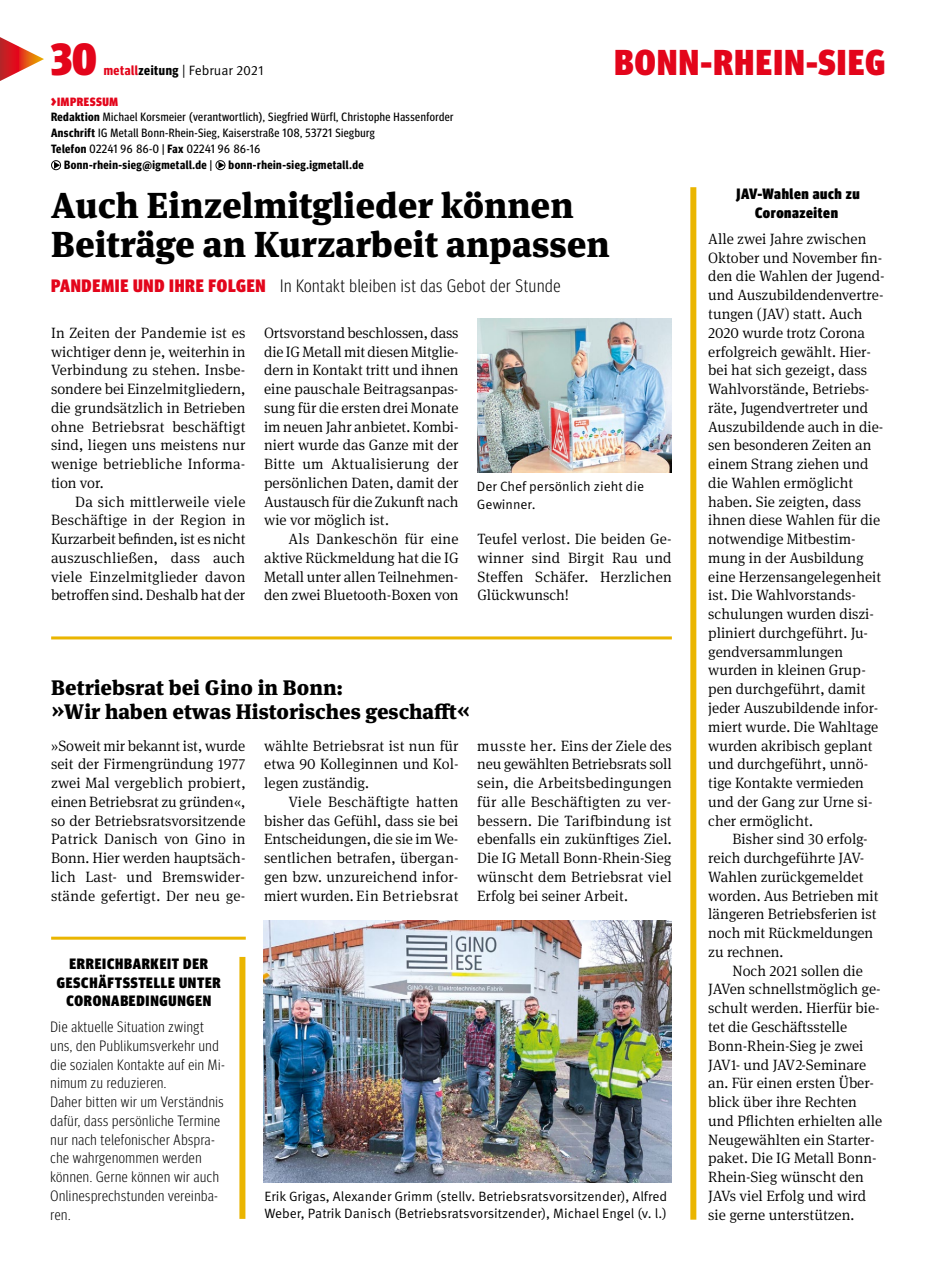
<style>
.page{position:relative;width:936px;height:1285px;background:#fff}
.page>*{position:absolute;margin:0;border:0;box-sizing:border-box;transform-origin:0 0}
.t1{font:900 condensed 45px "Meta Head IGM";color:#e3051b}
.t2{font:900 36px/39px "Meta Serif IGM";color:#000}
.t3{font:900 condensed 36px "Meta Head IGM";letter-spacing:.04em;color:#e3051b}
.t4{font:900 21px/24px "Meta Serif IGM";color:#000}
.t5{font:300 condensed 18px "Meta Head IGM";letter-spacing:.04em;color:#000}
.t6{font:300 15px/18.8px "Meta Serif IGM";color:#000;text-align:justify}
.t7{font:300 condensed 15px/18.8px "Meta Head IGM";letter-spacing:.04em;color:#000}
.t8{font:900 condensed 15px/18.8px "Meta Head IGM";letter-spacing:.05em;color:#000;text-align:center}
.t9{font:13.5px/17.2px "Meta IGM";color:#000}
.t10{font:12px "Meta Headline Cond OT";letter-spacing:.04em;color:#000}
.t11{font:700 12px "Meta Headline Cond OT";letter-spacing:.04em;color:#000}
.t12{font:900 condensed 12px "Meta Head IGM";letter-spacing:.05em;color:#e3051b}
.s1{font-family:"Meta Headline Cond OT";font-weight:700;color:#e3051b}
.s2{font-family:"Meta Headline Cond OT";font-weight:700}
.s3{font-size:15px}
.s4{font-weight:700}
.s5{font-weight:400}
.s6{font-weight:900;color:#e3051b}
</style>
<div class="page">
<svg style="left:0;top:37px;width:44px;height:44px"></svg>
<svg style="left:51px;top:160px;width:10px;height:10px"></svg>
<svg style="left:215px;top:160px;width:10px;height:10px"></svg>
<div style="left:690px;top:187px;width:6px;height:1032px;background:#eab500"></div>
<hr style="left:51px;top:636px;width:620px;height:3px;background:#eab500">
<hr style="left:51px;top:936px;width:195px;height:3px;background:#eab500">
<div style="left:239px;top:956px;width:6px;height:262px;background:#eab500"></div>
<img style="left:264px;top:920px;width:407px;height:261px">
<img style="left:477px;top:319px;width:194px;height:154px">
<h1 class="t1" style="left:51px;top:23px;width:47px">30</h1>
<p class="t9" style="left:104px;top:61px;width:161px"><span class="s1">metall</span><span class="s2">zeitung</span> | Februar 2021</p>
<p class="t12" style="left:51px;top:92px;width:68px"><span class="s3">&gt;</span>IMPRESSUM</p>
<p class="t10" style="left:51px;top:110px;width:404px"><span class="s4">Redaktion</span> Michael Korsmeier (verantwortlich), Siegfried Würfl, Christophe Hassenforder</p>
<p class="t10" style="left:51px;top:126px;width:325px"><span class="s4">Anschrift</span> IG Metall Bonn-Rhein-Sieg, Kaiserstraße 108, 53721 Siegburg</p>
<p class="t10" style="left:51px;top:141px;width:210px"><span class="s4">Telefon</span> 02241 96 86-0 | <span class="s4">Fax</span> 02241 96 86-16</p>
<p class="t11" style="left:64px;top:157px;width:150px">Bonn-rhein-sieg@igmetall.de <span class="s5">|</span></p>
<p class="t11" style="left:228px;top:157px;width:137px">bonn-rhein-sieg.igmetall.de</p>
<h2 class="t3" style="left:614px;top:34px;width:272px">BONN-RHEIN-SIEG</h2>
<h2 class="t2" style="left:51px;top:182px;width:560px">Auch Einzelmitglieder können<br>Beiträge an Kurzarbeit anpassen</h2>
<p class="t5" style="left:51px;top:273px;width:511px"><span class="s6">PANDEMIE UND IHRE FOLGEN</span> In Kontakt bleiben ist das Gebot der Stunde</p>
<p class="t6" style="left:51px;top:322px;width:196px">In Zeiten der Pandemie ist es wichtiger denn je, weiterhin in Verbindung zu stehen. Insbe&shy;sondere bei Einzelmitgliedern, die grundsätzlich in Betrieben ohne Betriebsrat beschäftigt sind, liegen uns meistens nur wenige betriebliche Informa&shy;tion vor.</p>
<p class="t6" style="left:51px;top:491px;width:196px;text-indent:24px">Da sich mittlerweile viele Beschäftige in der Region in Kurzarbeit befinden, ist es nicht auszuschließen, dass auch viele Einzelmitglieder davon betroffen sind. Deshalb hat der</p>
<p class="t6" style="left:264px;top:322px;width:196px">Ortsvorstand beschlossen, dass die IG Metall mit diesen Mitglie&shy;dern in Kontakt tritt und ihnen eine pauschale Beitragsanpas&shy;sung für die ersten drei Monate im neuen Jahr anbietet. Kombi&shy;niert wurde das Ganze mit der Bitte um Aktualisierung der persönlichen Daten, damit der Austausch für die Zukunft nach wie vor möglich ist.</p>
<p class="t6" style="left:264px;top:528px;width:196px;text-indent:24px">Als Dankeschön für eine aktive Rückmeldung hat die IG Metall unter allen Teilnehmen&shy;den zwei Bluetooth-Boxen von</p>
<p class="t9" style="left:477px;top:477px;width:168px">Der Chef persönlich zieht die<br>Gewinner.</p>
<p class="t6" style="left:477px;top:528px;width:196px">Teufel verlost. Die beiden Ge&shy;winner sind Birgit Rau und Steffen Schäfer. Herzlichen Glückwunsch!</p>
<h3 class="t4" style="left:51px;top:673px;width:421px">Betriebsrat bei Gino in Bonn:<br>»Wir haben etwas Historisches geschafft«</h3>
<p class="t6" style="left:51px;top:735px;width:196px">»Soweit mir bekannt ist, wurde seit der Firmengründung 1977 zwei Mal vergeblich probiert, einen Betriebsrat zu gründen«, so der Betriebsratsvorsitzende Patrick Danisch von Gino in Bonn. Hier werden hauptsäch&shy;lich Last- und Bremswider&shy;stände gefertigt. Der neu ge-</p>
<p class="t6" style="left:264px;top:735px;width:196px">wählte Betriebsrat ist nun für etwa 90 Kolleginnen und Kol&shy;legen zuständig.</p>
<p class="t6" style="left:264px;top:791px;width:196px;text-indent:24px">Viele Beschäftigte hatten bisher das Gefühl, dass sie bei Entscheidungen, die sie im We&shy;sentlichen betrafen, übergan&shy;gen bzw. unzureichend infor&shy;miert wurden. Ein Betriebsrat</p>
<p class="t6" style="left:477px;top:735px;width:196px">musste her. Eins der Ziele des neu gewählten Betriebsrats soll sein, die Arbeitsbedingungen für alle Beschäftigten zu ver&shy;bessern. Die Tarifbindung ist ebenfalls ein zukünftiges Ziel.<br>Die IG Metall Bonn-Rhein-Sieg wünscht dem Betriebsrat viel Erfolg bei seiner Arbeit.</p>
<p class="t8" style="left:57px;top:953px;width:165px">ERREICHBARKEIT DER<br>GESCHÄFTSSTELLE UNTER<br>CORONABEDINGUNGEN</p>
<p class="t7" style="left:51px;top:1016px;width:176px">Die aktuelle Situation zwingt uns, den Publikumsverkehr und die sozialen Kontakte auf ein Mi&shy;nimum zu reduzieren.<br>Daher bitten wir um Verständnis dafür, dass persönliche Termine nur nach telefonischer Abspra&shy;che wahrgenommen werden können. Gerne können wir auch<br>Onlinesprechstunden vereinba&shy;ren.</p>
<p class="t9" style="left:264px;top:1186px;width:404px">Erik Grigas, Alexander Grimm (stellv. Betriebsratsvorsitzender), Alfred<br>Weber, Patrik Danisch (Betriebsratsvorsitzender), Michael Engel (v. l.)</p>
<p class="t8" style="left:736px;top:183px;width:125px">JAV-Wahlen auch zu<br>Coronazeiten</p>
<p class="t6" style="left:708px;top:228px;width:178px;text-align:left">Alle zwei Jahre zwischen<br>Oktober und November fin&shy;den die Wahlen der Jugend&shy;und Auszubildendenvertre&shy;tungen (JAV) statt. Auch<br>2020 wurde trotz Corona erfolgreich gewählt. Hier&shy;bei hat sich gezeigt, dass<br>Wahlvorstände, Betriebs&shy;räte, Jugendvertreter und<br>Auszubildende auch in die&shy;sen besonderen Zeiten an einem Strang ziehen und die Wahlen ermöglicht haben. Sie zeigten, dass ihnen diese Wahlen für die notwendige Mitbestim&shy;mung in der Ausbildung eine Herzensangelegenheit ist. Die Wahlvorstands&shy;schulungen wurden diszi&shy;pliniert durchgeführt. Ju&shy;gendversammlungen wurden in kleinen Grup&shy;pen durchgeführt, damit jeder Auszubildende infor&shy;miert wurde. Die Wahltage wurden akribisch geplant und durchgeführt, unnö&shy;tige Kontakte vermieden und der Gang zur Urne si&shy;cher ermöglicht.</p>
<p class="t6" style="left:708px;top:828px;width:172px;text-align:left;text-indent:24px">Bisher sind 30 erfolg&shy;reich durchgeführte JAV-<br>Wahlen zurückgemeldet worden. Aus Betrieben mit längeren Betriebsferien ist noch mit Rückmeldungen zu rechnen.</p>
<p class="t6" style="left:708px;top:960px;width:175px;text-align:left;text-indent:24px">Noch 2021 sollen die<br>JAVen schnellstmöglich ge&shy;schult werden. Hierfür bie&shy;tet die Geschäftsstelle<br>Bonn-Rhein-Sieg je zwei<br>JAV1- und JAV2-Seminare an. Für einen ersten Über&shy;blick über ihre Rechten und Pflichten erhielten alle<br>Neugewählten ein Starter&shy;paket. Die IG Metall Bonn-<br>Rhein-Sieg wünscht den<br>JAVs viel Erfolg und wird sie gerne unterstützen.</p>
</div>
